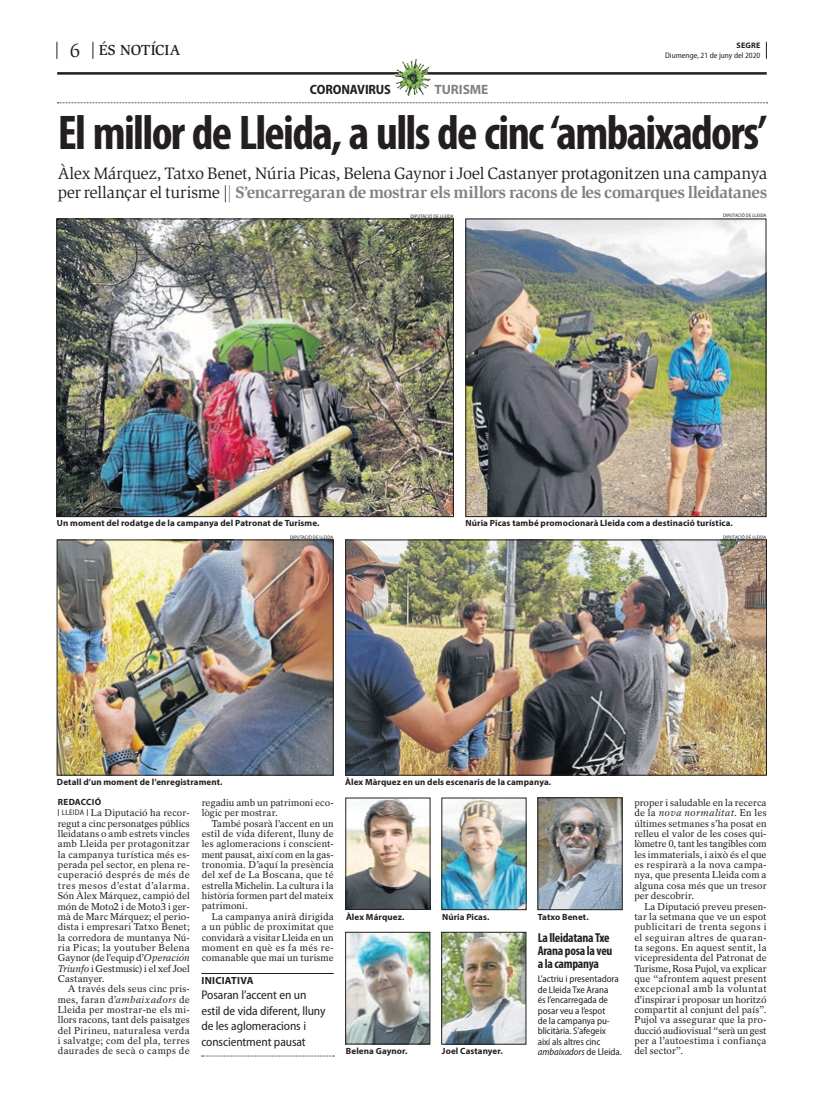
<style>
.page{position:relative;width:823px;height:1106px;background:#fff}
.page>*{position:absolute;margin:0;border:0;box-sizing:border-box;transform-origin:0 0}
.t1{font:700 condensed 49px "Myriad Pro";letter-spacing:-.035em;color:#231f20}
.t2{font:17px/19px "Slimbach Std";letter-spacing:-.02em;color:#231f20}
.t3{font:500 15px "Slimbach Std";letter-spacing:.005em;color:#231f20}
.t4{font:700 semi-condensed 13.5px "Myriad Pro";letter-spacing:-.01em;color:#231f20}
.t5{font:700 13.5px "Myriad Pro";letter-spacing:-.005em;color:#808285}
.t6{font:700 condensed 13px/13px "Myriad Pro";letter-spacing:-.02em;color:#231f20}
.t7{font:semi-condensed 12.5px/15.5px "Myriad Pro";letter-spacing:-.01em;color:#231f20}
.t8{font:700 10.4px "Myriad Pro";letter-spacing:.02em;color:#231f20}
.t9{font:9.9px/10.3px "Rotation LT Std";letter-spacing:.01em;color:#231f20;text-align:justify}
.t10{font:semi-condensed 9.7px/10.3px "Myriad Pro";letter-spacing:-.005em;color:#231f20}
.t11{font:700 9px "Myriad Pro";letter-spacing:.01em;color:#231f20}
.t12{font:semi-condensed 8px "Myriad Pro";color:#231f20}
.t13{font:700 8px "Myriad Pro";letter-spacing:.02em;color:#231f20}
.t14{font:semi-condensed 5px "Myriad Pro";letter-spacing:.02em;color:#231f20}
.s1{font-weight:400;font-size:20px}
.s2{font-weight:700;color:#808285}
.s3{font-style:italic}
</style>
<div class="page">
<svg style="left:57px;top:42px;width:1px;height:17px"></svg>
<svg style="left:765px;top:42px;width:1px;height:17px"></svg>
<svg style="left:93px;top:42px;width:1px;height:17px"></svg>
<hr style="left:57px;top:72px;width:709px;height:3px;background:#231f20">
<svg style="left:57px;top:102px;width:710px;height:1px"></svg>
<svg style="left:408px;top:60px;width:7px;height:7px"></svg>
<img style="left:59px;top:221px;width:392px;height:294px">
<div style="left:57px;top:219px;width:396px;height:298px;border:1px solid #231f20"></div>
<img style="left:347px;top:542px;width:417px;height:231px">
<div style="left:345px;top:540px;width:421px;height:235px;border:1px solid #231f20"></div>
<img style="left:467px;top:221px;width:296px;height:294px">
<div style="left:465px;top:219px;width:300px;height:298px;border:1px solid #231f20"></div>
<img style="left:59px;top:542px;width:272px;height:231px">
<div style="left:57px;top:540px;width:276px;height:235px;border:1px solid #231f20"></div>
<img style="left:347px;top:800px;width:81px;height:107px">
<div style="left:345px;top:798px;width:85px;height:111px;border:1px solid #231f20"></div>
<img style="left:347px;top:934px;width:81px;height:108px">
<div style="left:345px;top:932px;width:85px;height:112px;border:1px solid #231f20"></div>
<img style="left:443px;top:800px;width:81px;height:107px">
<img style="left:443px;top:934px;width:81px;height:108px">
<div style="left:441px;top:932px;width:85px;height:112px;border:1px solid #231f20"></div>
<img style="left:539px;top:799px;width:81px;height:108px">
<div style="left:537px;top:797px;width:85px;height:112px;border:1px solid #231f20"></div>
<hr style="left:201px;top:973px;width:132px;height:1px;background:#231f20">
<svg style="left:202px;top:1055px;width:132px;height:1px"></svg>
<h3 class="t3" style="left:70px;top:41px;width:112px"><span class="s1">6</span> ÉS NOTÍCIA</h3>
<p class="t13" style="left:736px;top:40px;width:25px">Segre</p>
<p class="t12" style="left:664px;top:51px;width:97px">Diumenge, 21 de juny del 2020</p>
<h3 class="t4" style="left:310px;top:81px;width:82px">CORONAVIRUS</h3>
<h3 class="t5" style="left:434px;top:80px;width:55px">turisme</h3>
<h1 class="t1" style="left:58px;top:102px;width:710px">El millor de Lleida, a ulls de cinc ‘ambaixadors’</h1>
<h2 class="t2" style="left:58px;top:164px;width:710px">Àlex Márquez, Tatxo Benet, Núria Picas, Belena Gaynor i Joel Castanyer protagonitzen una campanya per rellançar el turisme |<span class="s2">| S’encarregaran de mostrar els millors racons de les comarques lleidatanes</span></h2>
<p class="t14" style="left:410px;top:213px;width:45px">diputació de lleida</p>
<p class="t14" style="left:722px;top:213px;width:45px">diputació de lleida</p>
<p class="t11" style="left:57px;top:517px;width:264px">Un moment del rodatge de la campanya del Patronat de Turisme.</p>
<p class="t14" style="left:290px;top:534px;width:45px">diputació de lleida</p>
<p class="t11" style="left:465px;top:517px;width:269px">Núria Picas també promocionarà Lleida com a destinació turística.</p>
<p class="t14" style="left:722px;top:534px;width:45px">diputació de lleida</p>
<p class="t11" style="left:57px;top:776px;width:167px">Detall d’un moment de l’enregistrament.</p>
<p class="t11" style="left:345px;top:776px;width:207px">Àlex Màrquez en un dels escenaris de la campanya.</p>
<p class="t11" style="left:58px;top:796px;width:45px">redacció</p>
<p class="t9" style="left:58px;top:807px;width:133px">❘ <sup>lleida</sup> ❘ La Diputació ha recor&shy;regut a cinc personatges públics lleidatans o amb estrets vincles amb Lleida per protagonitzar la campanya turística més es&shy;perada pel sector, en plena re&shy;cuperació després de més de tres mesos d’estat d’alarma.<br>Són Àlex Márquez, campió del món de Moto2 i de Moto3 i ger&shy;mà de Marc Márquez; el perio&shy;dista i empresari Tatxo Benet; la corredora de muntanya Nú&shy;ria Picas; la youtuber Belena Gaynor (de l’equip d’<span class="s3">Operación Triunfo</span> i Gestmusic) i el xef Joel Castanyer.</p>
<p class="t9" style="left:58px;top:983px;width:133px;text-indent:10px">A través dels seus cinc pris&shy;mes, faran d’<span class="s3">ambaixadors</span> de Lleida per mostrar-ne els mi&shy;llors racons, tant dels paisatges del Pirineu, naturalesa verda i salvatge; com del pla, terres daurades de secà o camps de</p>
<p class="t9" style="left:202px;top:797px;width:133px">regadiu amb un patrimoni eco&shy;lògic per mostrar.</p>
<p class="t9" style="left:202px;top:818px;width:133px;text-indent:10px">També posarà l’accent en un estil de vida diferent, lluny de les aglomeracions i conscient&shy;ment pausat, així com en la gas&shy;tronomia. D’aquí la presència del xef de La Boscana, que té estrella Michelin. La cultura i la història formen part del mateix patrimoni.</p>
<p class="t9" style="left:202px;top:911px;width:133px;text-indent:10px">La campanya anirà dirigida a un públic de proximitat que convidarà a visitar Lleida en un moment en què es fa més re&shy;comanable que mai un turisme</p>
<p class="t8" style="left:201px;top:973px;width:53px">iniciativa</p>
<p class="t7" style="left:201px;top:987px;width:125px">Posaran l’accent en un estil de vida diferent, lluny de les aglomeracions i conscientment pausat</p>
<p class="t11" style="left:346px;top:911px;width:60px">Àlex Márquez.</p>
<p class="t11" style="left:345px;top:1045px;width:63px">Belena Gaynor.</p>
<p class="t11" style="left:442px;top:911px;width:49px">Núria Picas.</p>
<p class="t11" style="left:441px;top:1045px;width:62px">Joel Castanyer.</p>
<p class="t11" style="left:537px;top:911px;width:52px">Tatxo Benet.</p>
<h3 class="t6" style="left:537px;top:930px;width:76px">La lleidatana Txe<br>Arana posa la veu a la campanya</h3>
<p class="t10" style="left:537px;top:974px;width:85px">L’actriu i presentadora de Lleida Txe Arana<br>és l’encarregada de posar veu a l’espot<br>de la campanya pu&shy;blicitària. S’afegeix<br>així als altres cinc <span class="s3">ambaixadors</span> de Lleida.</p>
<p class="t9" style="left:634px;top:797px;width:134px">proper i saludable en la recerca de la <span class="s3">nova normalitat</span>. En les últimes setmanes s’ha posat en relleu el valor de les coses qui&shy;lòmetre 0, tant les tangibles com les immaterials, i això és el que es respirarà a la nova campa&shy;nya, que presenta Lleida com a alguna cosa més que un tresor per descobrir.</p>
<p class="t9" style="left:634px;top:901px;width:134px;text-indent:10px">La Diputació preveu presen&shy;tar la setmana que ve un espot publicitari de trenta segons i el seguiran altres de quaran&shy;ta segons. En aquest sentit, la vicepresidenta del Patronat de Turisme, Rosa Pujol, va explicar que “afrontem aquest present excepcional amb la voluntat d’inspirar i proposar un horitzó compartit al conjunt del país”.<br>Pujol va assegurar que la pro&shy;ducció audiovisual “serà un gest per a l’autoestima i confiança del sector”.</p>
</div>
